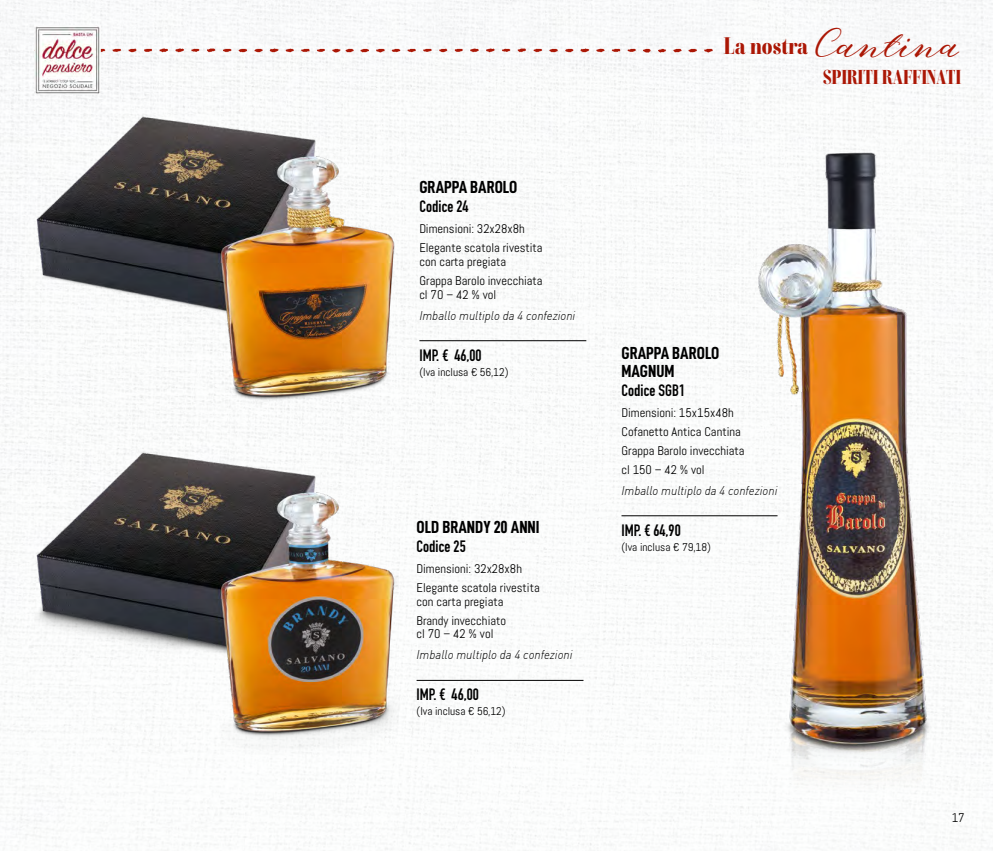
<style>
.page{position:relative;width:993px;height:851px;background:#fff}
.page>*{position:absolute;margin:0;border:0;box-sizing:border-box;transform-origin:0 0}
.t1{font:700 22.25px "Combinado Srf";color:#ab1705}
.t2{font:700 18.75px "Combinado Srf";color:#ab1705}
.t3{font:17.5px/17.5px "D DIN Condensed Bold";color:#000}
.t4{font:16.25px "DIN Engschrift Std";color:#000}
.t5{font:12.5px/19px "Abel";color:#000}
.t6{font:italic 300 12.5px "DIN";color:#000;scale:.94 1}
.t7{font:11.25px "Abel";color:#000}
.s1{font-family:"Combinado Sc";font-weight:400;font-size:27.25px}
</style>
<div class="page">
<img style="left:0;top:0;width:992px;height:850px">
<img style="left:107px;top:48px;width:610px;height:8px">
<img style="left:34px;top:109px;width:364px;height:316px">
<img style="left:34px;top:445px;width:364px;height:316px">
<img style="left:744px;top:144px;width:204px;height:645px">
<hr style="left:621px;top:515px;width:156px;height:1px;background:#000">
<hr style="left:419px;top:340px;width:167px;height:1px;background:#000">
<hr style="left:416px;top:680px;width:167px;height:1px;background:#000">
<img style="left:29px;top:20px;width:78px;height:78px">
<h3 class="t3" style="left:419px;top:178px;width:99px">GRAPPA BAROLO</h3>
<h3 class="t4" style="left:419px;top:197px;width:51px">Codice 24</h3>
<p class="t5" style="left:419px;top:219px;width:125px">Dimensioni: 32x28x8h<br>Elegante scatola rivestita</p>
<p class="t5" style="left:419px;top:252px;width:125px">con carta pregiata<br>Grappa Barolo invecchiata</p>
<p class="t5" style="left:419px;top:285px;width:78px">cl 70 – 42 % vol</p>
<p class="t6" style="left:419px;top:307px;width:167px">Imballo multiplo da 4 confezioni</p>
<h3 class="t4" style="left:419px;top:345px;width:64px">IMP. € 46,00</h3>
<p class="t7" style="left:419px;top:364px;width:90px">(Iva inclusa € 56,12)</p>
<h3 class="t3" style="left:416px;top:518px;width:125px">OLD BRANDY 20 ANNI</h3>
<h3 class="t4" style="left:416px;top:536px;width:51px">Codice 25</h3>
<p class="t5" style="left:416px;top:558px;width:125px">Dimensioni: 32x28x8h<br>Elegante scatola rivestita</p>
<p class="t5" style="left:416px;top:591px;width:91px">con carta pregiata<br>Brandy invecchiato</p>
<p class="t5" style="left:416px;top:624px;width:78px">cl 70 – 42 % vol</p>
<p class="t6" style="left:416px;top:647px;width:167px">Imballo multiplo da 4 confezioni</p>
<h3 class="t4" style="left:416px;top:684px;width:64px">IMP. € 46,00</h3>
<p class="t7" style="left:416px;top:704px;width:90px">(Iva inclusa € 56,12)</p>
<h1 class="t1" style="left:724px;top:33px;width:236px">La nostra <span class="s1">Cantina</span></h1>
<h2 class="t2" style="left:822px;top:66px;width:140px">SPIRITI RAFFINATI</h2>
<h3 class="t3" style="left:621px;top:344px;width:99px">GRAPPA BAROLO<br>MAGNUM</h3>
<h3 class="t4" style="left:621px;top:380px;width:65px">Codice SGB1</h3>
<p class="t5" style="left:621px;top:402px;width:125px">Dimensioni: 15x15x48h<br>Cofanetto Antica Cantina<br>Grappa Barolo invecchiata cl 150 – 42 % vol</p>
<p class="t6" style="left:621px;top:482px;width:167px">Imballo multiplo da 4 confezioni</p>
<h3 class="t4" style="left:621px;top:520px;width:61px">IMP. € 64,90</h3>
<p class="t7" style="left:621px;top:539px;width:91px">(Iva inclusa € 79,18)</p>
<p class="t5" style="left:951px;top:807px;width:14px">17</p>
</div>
